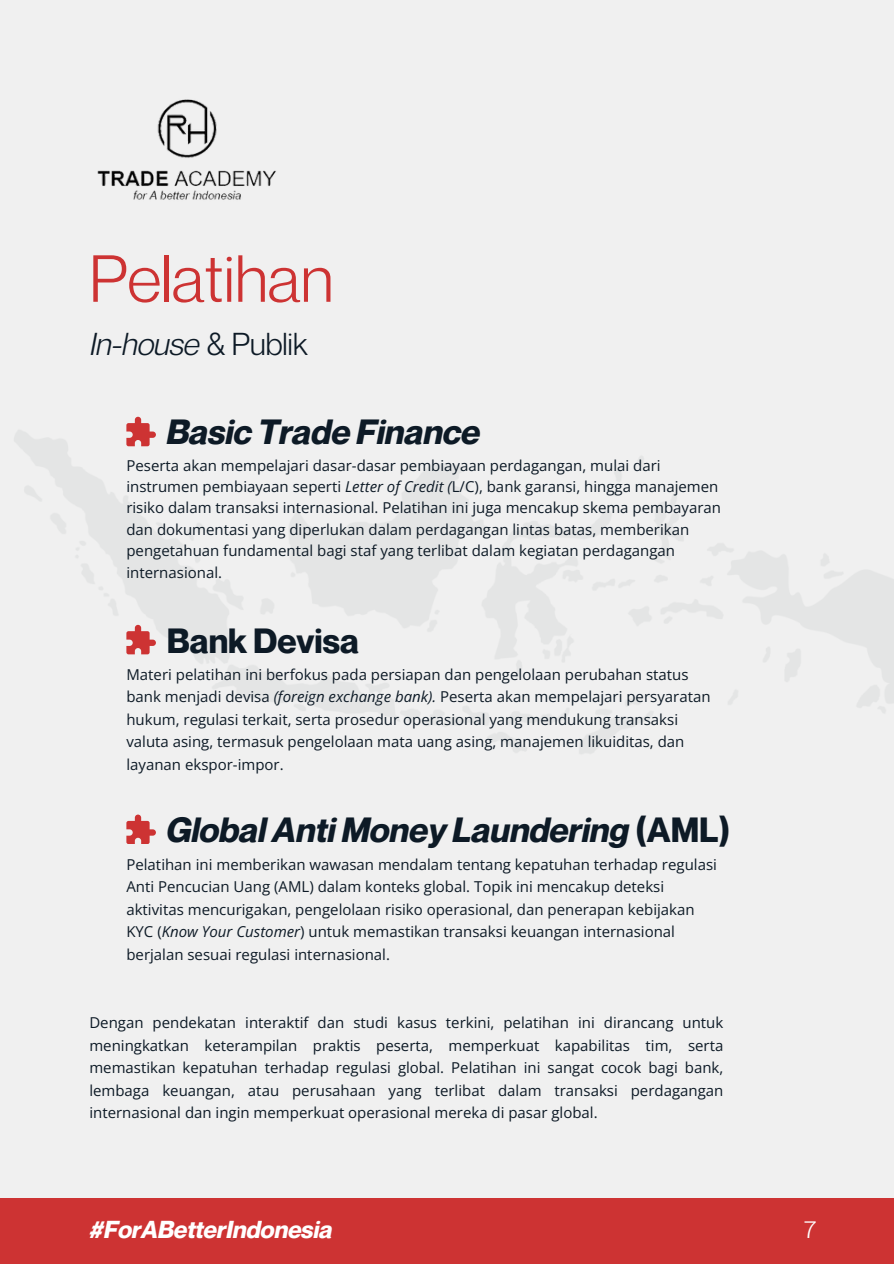
<style>
.page{position:relative;width:894px;height:1264px;background:#fff}
.page>*{position:absolute;margin:0;border:0;box-sizing:border-box;transform-origin:0 0}
.t1{font:64.95px "Neue Montreal";color:#cd3333}
.t2{font:italic 700 34.2px "Neue Montreal";color:#0d1a26}
.t3{font:700 34.2px "Neue Montreal";color:#0d1a26}
.t4{font:italic 31.05px "Neue Montreal";color:#0d1a26}
.t5{font:italic 700 24px "Neue Montreal";color:#fff}
.t6{font:24px "Neue Montreal";color:#fff}
.t7{font:15px/22.5px "Open Sans";color:#0d1a26}
.s1{font-style:normal}
.s2{font-style:italic}
</style>
<div class="page">
<div style="left:0;top:0;width:893px;height:1263px;background:#f0f0f0"></div>
<img style="left:97px;top:99px;width:179px;height:101px">
<div style="left:0;top:1198px;width:893px;height:65px;background:#cd3333"></div>
<svg style="left:126px;top:417px;width:30px;height:29px"></svg>
<svg style="left:126px;top:625px;width:30px;height:29px"></svg>
<svg style="left:126px;top:814px;width:30px;height:29px"></svg>
<h1 class="t1" style="left:89px;top:239px;width:245px">Pelatihan</h1>
<h2 class="t4" style="left:90px;top:325px;width:219px">In-house <span class="s1">&amp; Publik</span></h2>
<h3 class="t2" style="left:167px;top:411px;width:315px">Basic Trade Finance</h3>
<h2 class="t7" style="left:126px;top:454px;width:596px;line-height:21.3px">Peserta akan mempelajari dasar-dasar pembiayaan perdagangan, mulai dari instrumen pembiayaan seperti <span class="s2">Letter of Credit (</span>L/C), bank garansi, hingga manajemen risiko dalam transaksi internasional. Pelatihan ini juga mencakup skema pembayaran dan dokumentasi yang diperlukan dalam perdagangan lintas batas, memberikan pengetahuan fundamental bagi staf yang terlibat dalam kegiatan perdagangan internasional.</h2>
<p class="t3" style="left:167px;top:619px;width:194px">Bank Devisa</p>
<p class="t7" style="left:126px;top:662px;width:585px">Materi pelatihan ini berfokus pada persiapan dan pengelolaan perubahan status bank menjadi devisa <span class="s2">(foreign exchange bank).</span> Peserta akan mempelajari persyaratan hukum, regulasi terkait, serta prosedur operasional yang mendukung transaksi valuta asing, termasuk pengelolaan mata uang asing, manajemen likuiditas, dan layanan ekspor-impor.</p>
<p class="t2" style="left:167px;top:809px;width:565px">Global Anti Money Laundering <span class="s1">(AML)</span></p>
<p class="t7" style="left:126px;top:852px;width:592px">Pelatihan ini memberikan wawasan mendalam tentang kepatuhan terhadap regulasi Anti Pencucian Uang (AML) dalam konteks global. Topik ini mencakup deteksi aktivitas mencurigakan, pengelolaan risiko operasional, dan penerapan kebijakan KYC (<span class="s2">Know Your Customer</span>) untuk memastikan transaksi keuangan internasional berjalan sesuai regulasi internasional.</p>
<p class="t7" style="left:89px;top:1011px;width:635px;text-align:justify">Dengan pendekatan interaktif dan studi kasus terkini, pelatihan ini dirancang untuk meningkatkan keterampilan praktis peserta, memperkuat kapabilitas tim, serta memastikan kepatuhan terhadap regulasi global. Pelatihan ini sangat cocok bagi bank, lembaga keuangan, atau perusahaan yang terlibat dalam transaksi perdagangan internasional dan ingin memperkuat operasional mereka di pasar global.</p>
<p class="t5" style="left:89px;top:1214px;width:245px">#ForABetterIndonesia</p>
<h2 class="t6" style="left:804px;top:1214px;width:14px">7</h2>
</div>
